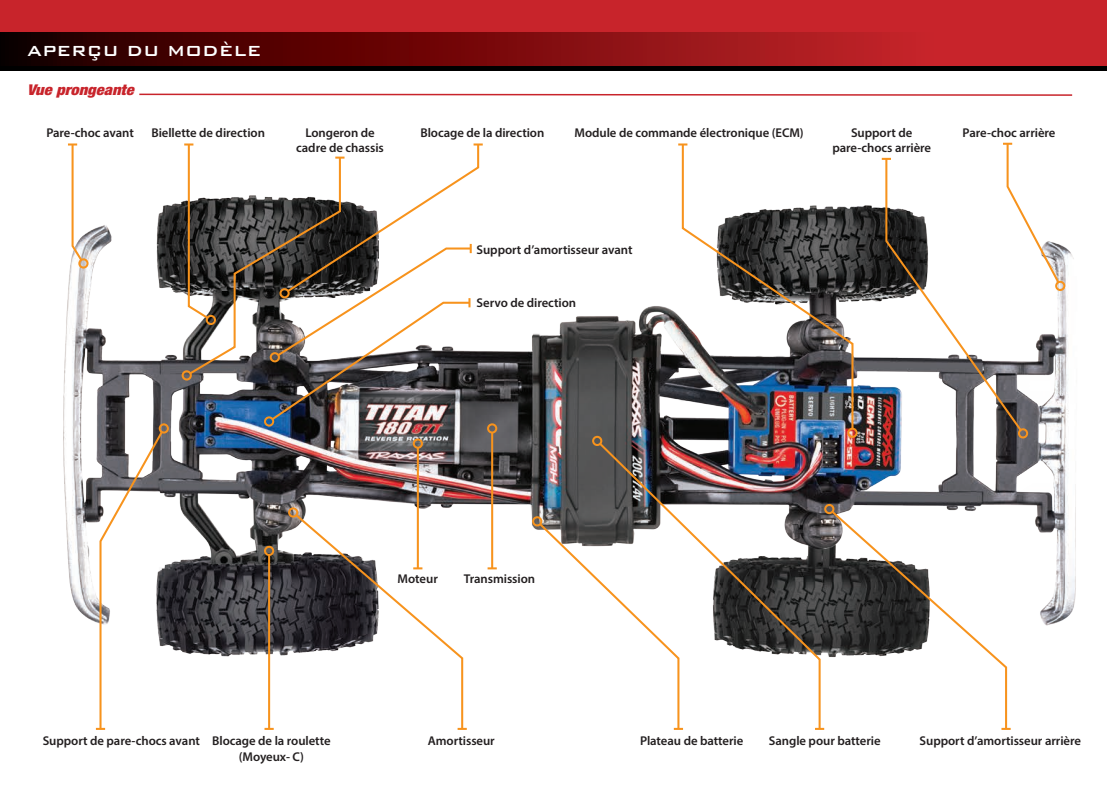
<style>
.page{position:relative;width:1107px;height:810px;background:#fff}
.page>*{position:absolute;margin:0;border:0;box-sizing:border-box;transform-origin:0 0}
.t1{font:500 19.5px "Bank Gothic BT";color:#fff}
.t2{font:italic 900 condensed 14.85px "Helvetica Neue LT Std";color:#c8242b;scale:1.11 1}
.t3{font:600 12.75px/15.3px "Myriad Pro";letter-spacing:-.005em;color:#231f20;text-align:center}
</style>
<div class="page">
<img style="left:63px;top:157px;width:1013px;height:573px">
<div style="left:0;top:0;width:1107px;height:70px;background:#000"></div>
<div style="left:0;top:0;width:1107px;height:51px;background:#c8242b"></div>
<svg style="left:0;top:32px;width:1107px;height:34px"></svg>
<svg style="left:139px;top:93px;width:934px;height:3px"></svg>
<div style="left:78px;top:258px;width:11px;height:11px;border:2px solid #f7931d;border-radius:50%"></div>
<svg style="left:68px;top:143px;width:16px;height:120px"></svg>
<div style="left:182px;top:370px;width:10px;height:11px;border:2px solid #f7931d;border-radius:50%"></div>
<svg style="left:681px;top:143px;width:174px;height:288px"></svg>
<div style="left:847px;top:428px;width:11px;height:10px;border:2px solid #f7931d;border-radius:50%"></div>
<svg style="left:678px;top:143px;width:9px;height:3px"></svg>
<img style="left:597px;top:441px;width:225px;height:289px">
<div style="left:592px;top:436px;width:10px;height:10px;border:2px solid #f7931d;border-radius:50%"></div>
<svg style="left:815px;top:728px;width:9px;height:2px"></svg>
<svg style="left:829px;top:509px;width:179px;height:221px"></svg>
<div style="left:824px;top:504px;width:10px;height:10px;border:2px solid #f7931d;border-radius:50%"></div>
<svg style="left:1001px;top:728px;width:10px;height:2px"></svg>
<div style="left:159px;top:423px;width:10px;height:11px;border:2px solid #f7931d;border-radius:50%"></div>
<svg style="left:96px;top:429px;width:69px;height:301px"></svg>
<hr style="left:417px;top:448px;width:2px;height:120px;background:#f7931d">
<div style="left:413px;top:438px;width:10px;height:11px;border:2px solid #f7931d;border-radius:50%"></div>
<hr style="left:491px;top:433px;width:2px;height:135px;background:#f7931d">
<div style="left:487px;top:423px;width:10px;height:11px;border:2px solid #f7931d;border-radius:50%"></div>
<svg style="left:488px;top:567px;width:9px;height:2px"></svg>
<hr style="left:268px;top:555px;width:2px;height:174px;background:#f7931d">
<div style="left:264px;top:546px;width:10px;height:10px;border:2px solid #f7931d;border-radius:50%"></div>
<svg style="left:265px;top:728px;width:9px;height:2px"></svg>
<svg style="left:293px;top:512px;width:171px;height:218px"></svg>
<div style="left:288px;top:507px;width:10px;height:11px;border:2px solid #f7931d;border-radius:50%"></div>
<svg style="left:458px;top:728px;width:9px;height:2px"></svg>
<div style="left:532px;top:516px;width:10px;height:10px;border:2px solid #f7931d;border-radius:50%"></div>
<svg style="left:537px;top:521px;width:146px;height:209px"></svg>
<div style="left:264px;top:416px;width:10px;height:11px;border:2px solid #f7931d;border-radius:50%"></div>
<svg style="left:184px;top:143px;width:299px;height:279px"></svg>
<svg style="left:884px;top:157px;width:140px;height:276px"></svg>
<div style="left:1018px;top:428px;width:10px;height:10px;border:2px solid #f7931d;border-radius:50%"></div>
<svg style="left:882px;top:158px;width:9px;height:2px"></svg>
<div style="left:1055px;top:281px;width:10px;height:10px;border:2px solid #f7931d;border-radius:50%"></div>
<svg style="left:1003px;top:142px;width:58px;height:143px"></svg>
<p class="t1" style="left:27px;top:40px;width:236px">APERÇU DU MODÈLE</p>
<p class="t2" style="left:27px;top:81px;width:98px">Vue prongeante</p>
<p class="t3" style="left:46px;top:124px;width:89px">Pare-choc avant</p>
<p class="t3" style="left:420px;top:124px;width:125px">Blocage de la direction</p>
<p class="t3" style="left:151px;top:124px;width:115px">Biellette de direction</p>
<p class="t3" style="left:296px;top:124px;width:89px">Longeron de cadre de chassis</p>
<p class="t3" style="left:575px;top:124px;width:231px">Module de commande électronique (ECM)</p>
<p class="t3" style="left:832px;top:125px;width:100px">Support de pare-chocs arrière</p>
<p class="t3" style="left:963px;top:125px;width:94px">Pare-choc arrière</p>
<p class="t3" style="left:477px;top:241px;width:158px">Support d’amortisseur avant</p>
<p class="t3" style="left:477px;top:295px;width:101px">Servo de direction</p>
<p class="t3" style="left:397px;top:571px;width:42px">Moteur</p>
<p class="t3" style="left:464px;top:571px;width:73px">Transmission</p>
<p class="t3" style="left:43px;top:733px;width:159px">Support de pare-chocs avant</p>
<p class="t3" style="left:212px;top:733px;width:120px">Blocage de la roulette (Moyeux- C)</p>
<p class="t3" style="left:640px;top:733px;width:105px">Plateau de batterie</p>
<p class="t3" style="left:428px;top:733px;width:68px">Amortisseur</p>
<p class="t3" style="left:769px;top:733px;width:113px">Sangle pour batterie</p>
<p class="t3" style="left:920px;top:733px;width:163px">Support d’amortisseur arrière</p>
</div>
